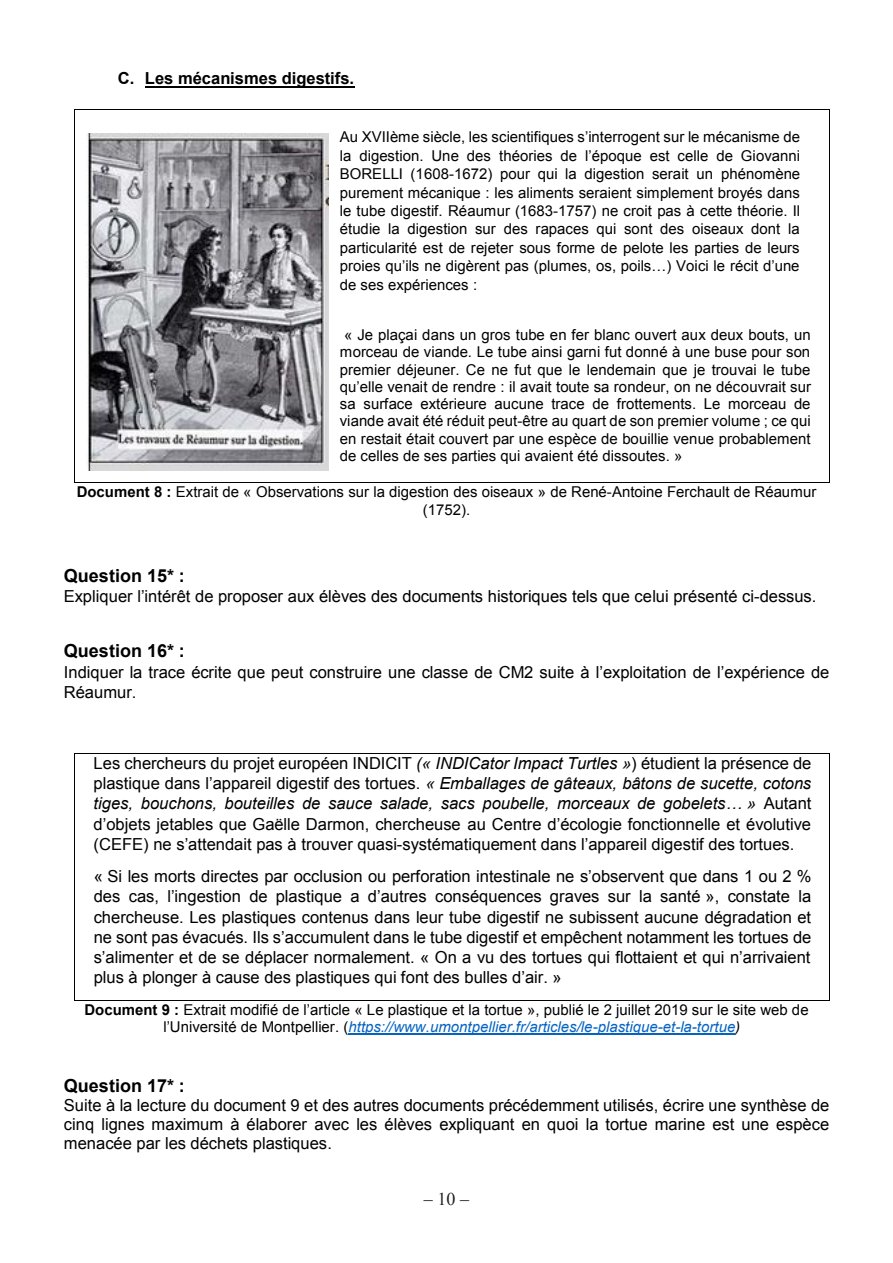
<style>
.page{position:relative;width:893px;height:1263px;background:#fff}
.page>*{position:absolute;margin:0;border:0;box-sizing:border-box;transform-origin:0 0}
.t1{font:700 18px "Arial";color:#000}
.t2{font:18px "Times New Roman";color:#231f20}
.t3{font:16.5px/20.2px "Arial";color:#000;text-align:justify}
.t4{font:700 16.5px "Arial";color:#000}
.t5{font:15px/18.5px "Arial";color:#000;text-align:justify}
.s1{font-weight:700}
.s2{font-style:italic}
.s3{font-style:italic;color:#0563c1}
</style>
<div class="page">
<hr style="left:145px;top:86px;width:209px;height:1px;background:#000">
<hr style="left:75px;top:109px;width:754px;height:1px;background:#000">
<hr style="left:74px;top:110px;width:1px;height:372px;background:#000">
<hr style="left:75px;top:482px;width:754px;height:1px;background:#000">
<hr style="left:829px;top:110px;width:1px;height:372px;background:#000">
<hr style="left:75px;top:753px;width:754px;height:1px;background:#000">
<hr style="left:75px;top:754px;width:1px;height:246px;background:#000">
<hr style="left:75px;top:1000px;width:754px;height:1px;background:#000">
<hr style="left:829px;top:754px;width:1px;height:246px;background:#000">
<hr style="left:349px;top:1034px;width:386px;height:1px;background:#0563c1">
<img style="left:87px;top:133px;width:242px;height:338px">
<p class="t4" style="left:118px;top:67px;width:238px">C. Les mécanismes digestifs.</p>
<p class="t5" style="left:340px;top:128px;width:462px">Au XVIIème siècle, les scientifiques s’interrogent sur le mécanisme de la digestion. Une des théories de l’époque est celle de Giovanni BORELLI (1608-1672) pour qui la digestion serait un phénomène purement mécanique : les aliments seraient simplement broyés dans le tube digestif. Réaumur (1683-1757) ne croit pas à cette théorie. Il étudie la digestion sur des rapaces qui sont des oiseaux dont la particularité est de rejeter sous forme de pelote les parties de leurs proies qu’ils ne digèrent pas (plumes, os, poils…) Voici le récit d’une de ses expériences :</p>
<p class="t5" style="left:340px;top:326px;width:473px;line-height:17.2px">« Je plaçai dans un gros tube en fer blanc ouvert aux deux bouts, un morceau de viande. Le tube ainsi garni fut donné à une buse pour son premier déjeuner. Ce ne fut que le lendemain que je trouvai le tube qu’elle venait de rendre : il avait toute sa rondeur, on ne découvrait sur sa surface extérieure aucune trace de frottements. Le morceau de viande avait été réduit peut-être au quart de son premier volume ; ce qui en restait était couvert par une espèce de bouillie venue probablement de celles de ses parties qui avaient été dissoutes. »</p>
<p class="t5" style="left:77px;top:483px;width:741px;line-height:17.4px;text-align:center"><span class="s1">Document 8 :</span> Extrait de « Observations sur la digestion des oiseaux » de René-Antoine Ferchault de Réaumur (1752).</p>
<p class="t1" style="left:64px;top:563px;width:123px">Question 15* :</p>
<p class="t3" style="left:64px;top:586px;width:754px">Expliquer l’intérêt de proposer aux élèves des documents historiques tels que celui présenté ci-dessus.</p>
<p class="t1" style="left:64px;top:639px;width:123px">Question 16* :</p>
<p class="t3" style="left:64px;top:662px;width:767px">Indiquer la trace écrite que peut construire une classe de CM2 suite à l’exploitation de l’expérience de<br>Réaumur.</p>
<p class="t3" style="left:94px;top:753px;width:719px">Les chercheurs du projet européen INDICIT <span class="s2">(« INDICator Impact Turtles »</span>) étudient la présence de plastique dans l’appareil digestif des tortues. <span class="s2">« Emballages de gâteaux, bâtons de sucette, cotons tiges, bouchons, bouteilles de sauce salade, sacs poubelle, morceaux de gobelets… »</span> Autant d’objets jetables que Gaëlle Darmon, chercheuse au Centre d’écologie fonctionnelle et évolutive (CEFE) ne s’attendait pas à trouver quasi-systématiquement dans l’appareil digestif des tortues.</p>
<p class="t3" style="left:94px;top:866px;width:719px">« Si les morts directes par occlusion ou perforation intestinale ne s’observent que dans 1 ou 2 % des cas, l’ingestion de plastique a d’autres conséquences graves sur la santé », constate la chercheuse. Les plastiques contenus dans leur tube digestif ne subissent aucune dégradation et ne sont pas évacués. Ils s’accumulent dans le tube digestif et empêchent notamment les tortues de s’alimenter et de se déplacer normalement. « On a vu des tortues qui flottaient et qui n’arrivaient plus à plonger à cause des plastiques qui font des bulles d’air. »</p>
<p class="t5" style="left:163px;top:1001px;width:647px;line-height:17.2px;text-indent:-79px"><span class="s1">Document 9 :</span> Extrait modifié de l’article « Le plastique et la tortue », publié le 2 juillet 2019 sur le site web de l’Université de Montpellier. (<span class="s3">https://www.umontpellier.fr/articles/le-plastique-et-la-tortue</span><span class="s2">)</span></p>
<p class="t1" style="left:64px;top:1073px;width:123px">Question 17* :</p>
<p class="t3" style="left:64px;top:1096px;width:767px;line-height:19px">Suite à la lecture du document 9 et des autres documents précédemment utilisés, écrire une synthèse de cinq lignes maximum à élaborer avec les élèves expliquant en quoi la tortue marine est une espèce menacée par les déchets plastiques.</p>
<p class="t2" style="left:424px;top:1187px;width:46px">‒ 10 ‒</p>
</div>
